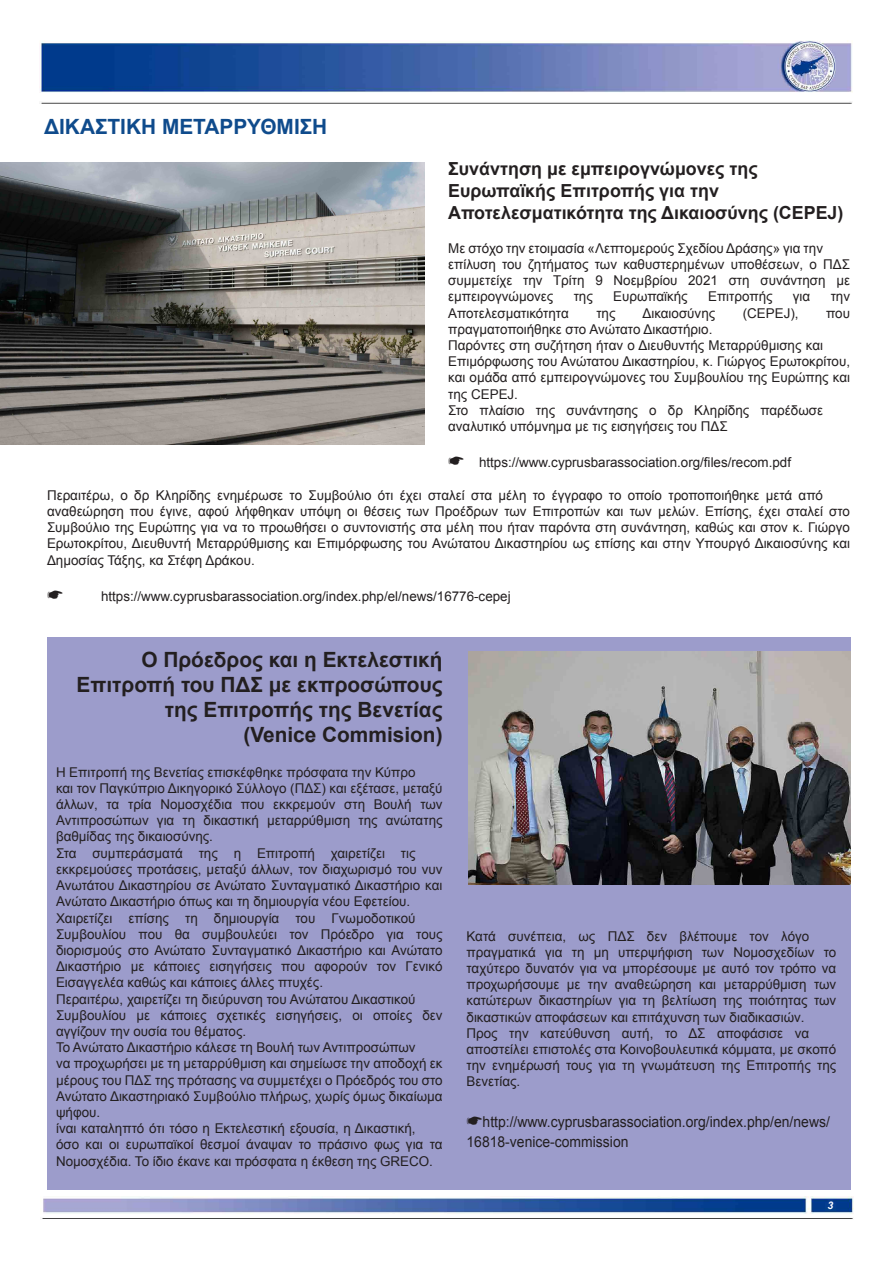
<style>
.page{position:relative;width:893px;height:1263px;background:#fff}
.page>*{position:absolute;margin:0;border:0;box-sizing:border-box;transform-origin:0 0}
.t1{font:700 21px/25.2px "Arial";color:#231f20;text-align:right}
.t2{font:700 21px "Arial";color:#0f4b8c}
.t3{font:700 18px/21.6px "Arial";color:#231f20}
.t4{font:15px/20.2px "Arial";color:#231f20;scale:.93 1}
.t5{font:13.5px/16.2px "Arial";color:#231f20}
.t6{font:italic 700 10.5px "Arial";color:#fff}
</style>
<div class="page">
<img style="left:42px;top:1168px;width:812px;height:51px">
<div style="left:47px;top:637px;width:803px;height:553px;background:#9c9ccb"></div>
<img style="left:39px;top:40px;width:814px;height:64px">
<img style="left:469px;top:652px;width:381px;height:232px">
<img style="left:0;top:162px;width:424px;height:282px">
<h1 class="t2" style="left:44px;top:113px;width:285px">ΔΙΚΑΣΤΙΚΗ ΜΕΤΑΡΡΥΘΜΙΣΗ</h1>
<h2 class="t3" style="left:448px;top:159px;width:397px">Συνάντηση με εμπειρογνώμονες της<br>Ευρωπαϊκής Επιτροπής για την<br>Αποτελεσματικότητα της Δικαιοσύνης (CEPEJ)</h2>
<p class="t5" style="left:448px;top:240px;width:403px">Με στόχο την ετοιμασία «Λεπτομερούς Σχεδίου Δράσης» για την επίλυση του ζητήματος των καθυστερημένων υποθέσεων, ο ΠΔΣ συμμετείχε την Τρίτη 9 Νοεμβρίου 2021 στη συνάντηση με εμπειρογνώμονες</p>
<p class="t5" style="left:574px;top:289px;width:21px">της</p>
<p class="t5" style="left:613px;top:289px;width:76px">Ευρωπαϊκής</p>
<p class="t5" style="left:708px;top:289px;width:66px">Επιτροπής</p>
<p class="t5" style="left:793px;top:289px;width:19px">για</p>
<p class="t5" style="left:831px;top:289px;width:21px">την</p>
<p class="t5" style="left:448px;top:305px;width:122px">Αποτελεσματικότητα</p>
<p class="t5" style="left:596px;top:305px;width:21px">της</p>
<p class="t5" style="left:642px;top:305px;width:74px">Δικαιοσύνης</p>
<p class="t5" style="left:743px;top:305px;width:57px">(CEPEJ),</p>
<p class="t5" style="left:826px;top:305px;width:25px">που</p>
<p class="t5" style="left:448px;top:321px;width:403px">πραγματοποιήθηκε στο Ανώτατο Δικαστήριο.<br>Παρόντες στη συζήτηση ήταν ο Διευθυντής Μεταρρύθμισης και Επιμόρφωσης του Ανώτατου Δικαστηρίου, κ. Γιώργος Ερωτοκρίτου, και ομάδα από εμπειρογνώμονες του Συμβουλίου της Ευρώπης και της CEPEJ.<br>Στο πλαίσιο της συνάντησης ο δρ Κληρίδης παρέδωσε αναλυτικό υπόμνημα με τις εισηγήσεις του ΠΔΣ</p>
<p class="t5" style="left:448px;top:455px;width:344px">☛ https://www.cyprusbarassociation.org/files/recom.pdf</p>
<p class="t5" style="left:47px;top:487px;width:805px">Περαιτέρω, ο δρ Κληρίδης ενημέρωσε το Συμβούλιο ότι έχει σταλεί στα μέλη το έγγραφο το οποίο τροποποιήθηκε μετά από αναθεώρηση που έγινε, αφού λήφθηκαν υπόψη οι θέσεις των Προέδρων των Επιτροπών και των μελών. Επίσης, έχει σταλεί στο Συμβούλιο της Ευρώπης για να το προωθήσει ο συντονιστής στα μέλη που ήταν παρόντα στη συνάντηση, καθώς και στον κ. Γιώργο Ερωτοκρίτου, Διευθυντή Μεταρρύθμισης και Επιμόρφωσης του Ανώτατου Δικαστηρίου ως επίσης και στην Υπουργό Δικαιοσύνης και Δημοσίας Τάξης, κα Στέφη Δράκου.</p>
<p class="t5" style="left:101px;top:588px;width:411px">https://www.cyprusbarassociation.org/index.php/el/news/16776-cepej</p>
<h1 class="t1" style="left:76px;top:647px;width:368px">Ο Πρόεδρος και η Εκτελεστική<br>Επιτροπή του ΠΔΣ με εκπροσώπους της Επιτροπής της Βενετίας<br>(Venice Commision)</h1>
<p class="t5" style="left:56px;top:764px;width:388px">Η Επιτροπή της Βενετίας επισκέφθηκε πρόσφατα την Κύπρο<br>και τον Παγκύπριο Δικηγορικό Σύλλογο (ΠΔΣ) και εξέτασε, μεταξύ άλλων, τα τρία Νομοσχέδια που εκκρεμούν στη Βουλή των Αντιπροσώπων για τη δικαστική μεταρρύθμιση της ανώτατης βαθμίδας της δικαιοσύνης.<br>Στα συμπεράσματά της η Επιτροπή χαιρετίζει τις εκκρεμούσες προτάσεις, μεταξύ άλλων, τον διαχωρισμό του νυν Ανωτάτου Δικαστηρίου σε Ανώτατο Συνταγματικό Δικαστήριο και Ανώτατο Δικαστήριο όπως και τη δημιουργία νέου Εφετείου.<br>Χαιρετίζει επίσης τη δημιουργία του Γνωμοδοτικού Συμβουλίου που θα συμβουλεύει τον Πρόεδρο για τους διορισμούς στο Ανώτατο Συνταγματικό Δικαστήριο και Ανώτατο Δικαστήριο με κάποιες εισηγήσεις που αφορούν τον Γενικό Εισαγγελέα καθώς και κάποιες άλλες πτυχές.<br>Περαιτέρω, χαιρετίζει τη διεύρυνση του Ανώτατου Δικαστικού Συμβουλίου με κάποιες σχετικές εισηγήσεις, οι οποίες δεν αγγίζουν την ουσία του θέματος.<br>Το Ανώτατο Δικαστήριο κάλεσε τη Βουλή των Αντιπροσώπων<br>να προχωρήσει με τη μεταρρύθμιση και σημείωσε την αποδοχή εκ μέρους του ΠΔΣ της πρότασης να συμμετέχει ο Πρόεδρός του στο Ανώτατο Δικαστηριακό Συμβούλιο πλήρως, χωρίς όμως δικαίωμα ψήφου.<br>ίναι καταληπτό ότι τόσο η Εκτελεστική εξουσία, η Δικαστική,<br>όσο και οι ευρωπαϊκοί θεσμοί άναψαν το πράσινο φως για τα Νομοσχέδια. Το ίδιο έκανε και πρόσφατα η έκθεση της GRECO.</p>
<p class="t5" style="left:466px;top:928px;width:371px">Κατά συνέπεια, ως ΠΔΣ δεν βλέπουμε τον λόγο πραγματικά για τη μη υπερψήφιση των Νομοσχεδίων το ταχύτερο δυνατόν για να μπορέσουμε με αυτό τον τρόπο να προχωρήσουμε με την αναθεώρηση και μεταρρύθμιση των κατώτερων δικαστηρίων για τη βελτίωση της ποιότητας των δικαστικών αποφάσεων και επιτάχυνση των διαδικασιών.<br>Προς την κατεύθυνση αυτή, το ΔΣ αποφάσισε να αποστείλει επιστολές στα Κοινοβουλευτικά κόμματα, με σκοπό την ενημέρωσή τους για τη γνωμάτευση της Επιτροπής της Βενετίας.</p>
<p class="t4" style="left:466px;top:1111px;width:392px">☛http://www.cyprusbarassociation.org/index.php/en/news/<br>16818-venice-commission</p>
<p class="t6" style="left:827px;top:1198px;width:7px">3</p>
</div>
